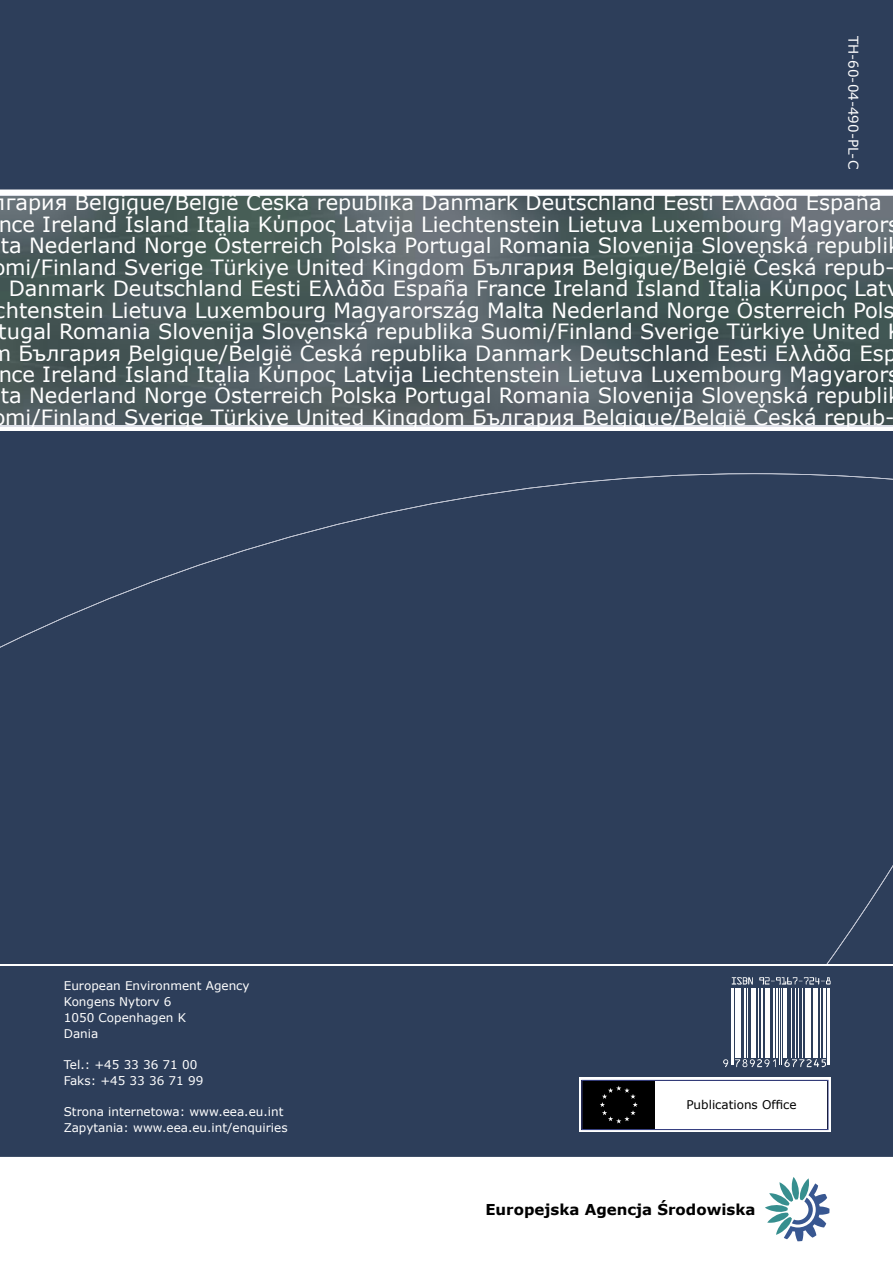
<style>
.page{position:relative;width:893px;height:1263px;background:#fff}
.page>*{position:absolute;margin:0;border:0;box-sizing:border-box;transform-origin:0 0}
.t1{font:21px/21.5px "Verdana";color:#fff;text-align:center}
.t2{font:700 15px "Verdana";color:#000}
.t3{font:13.5px "Verdana";color:#fff}
.t4{font:12px/15.8px "Verdana";color:#fff}
.t5{font:12px "Verdana";color:#000}
</style>
<div class="page">
<div style="left:0;top:0;width:893px;height:1157px;background:#2d3e5a"></div>
<div style="left:0;top:473px;width:893px;height:491px;background:#2d3e5a"></div>
<hr style="left:0;top:964px;width:893px;height:1px;background:#fff">
<svg style="left:579px;top:1078px;width:252px;height:54px"></svg>
<div style="left:582px;top:1080px;width:246px;height:49px;background:#000"></div>
<div style="left:582px;top:1080px;width:246px;height:50px;border:1px solid #3c468d"></div>
<div style="left:656px;top:1081px;width:171px;height:47px;background:#fff"></div>
<svg style="left:600px;top:1086px;width:38px;height:37px"></svg>
<svg style="left:765px;top:1177px;width:64px;height:64px"></svg>
<div style="left:0;top:189px;width:893px;height:6px;background:#fff"></div>
<svg style="left:0;top:426px;width:893px;height:5px"></svg>
<img style="left:0;top:196px;width:893px;height:229px">
<hr style="left:0;top:195px;width:893px;height:1px;background:#dddfe8">
<hr style="left:0;top:425px;width:893px;height:1px;background:#dddfe8">
<hr style="left:731px;top:988px;width:1px;height:77px;background:#fff">
<hr style="left:732px;top:988px;width:2px;height:77px;background:#fff">
<hr style="left:735px;top:988px;width:3px;height:70px;background:#fff">
<hr style="left:739px;top:988px;width:2px;height:70px;background:#fff">
<hr style="left:744px;top:988px;width:1px;height:70px;background:#fff">
<hr style="left:747px;top:988px;width:1px;height:70px;background:#fff">
<hr style="left:751px;top:988px;width:1px;height:70px;background:#fff">
<hr style="left:752px;top:988px;width:4px;height:70px;background:#fff">
<hr style="left:758px;top:988px;width:1px;height:70px;background:#fff">
<hr style="left:761px;top:988px;width:2px;height:70px;background:#fff">
<hr style="left:765px;top:988px;width:1px;height:70px;background:#fff">
<hr style="left:767px;top:988px;width:3px;height:70px;background:#fff">
<hr style="left:773px;top:988px;width:2px;height:70px;background:#fff">
<hr style="left:777px;top:988px;width:1px;height:70px;background:#fff">
<hr style="left:779px;top:988px;width:1px;height:77px;background:#fff">
<hr style="left:781px;top:988px;width:1px;height:77px;background:#fff">
<hr style="left:783px;top:988px;width:1px;height:70px;background:#fff">
<hr style="left:785px;top:988px;width:1px;height:70px;background:#fff">
<hr style="left:791px;top:988px;width:1px;height:70px;background:#fff">
<hr style="left:795px;top:988px;width:1px;height:70px;background:#fff">
<hr style="left:798px;top:988px;width:1px;height:70px;background:#fff">
<hr style="left:802px;top:988px;width:1px;height:70px;background:#fff">
<hr style="left:805px;top:988px;width:2px;height:70px;background:#fff">
<hr style="left:808px;top:988px;width:3px;height:70px;background:#fff">
<hr style="left:813px;top:988px;width:1px;height:70px;background:#fff">
<hr style="left:815px;top:988px;width:3px;height:70px;background:#fff">
<hr style="left:820px;top:988px;width:1px;height:70px;background:#fff">
<hr style="left:823px;top:988px;width:3px;height:70px;background:#fff">
<hr style="left:827px;top:988px;width:1px;height:77px;background:#fff">
<hr style="left:829px;top:988px;width:1px;height:77px;background:#fff">
<svg style="left:732px;top:977px;width:21px;height:7px"></svg>
<svg style="left:759px;top:977px;width:72px;height:7px"></svg>
<svg style="left:723px;top:1059px;width:5px;height:8px"></svg>
<svg style="left:735px;top:1059px;width:41px;height:8px"></svg>
<svg style="left:784px;top:1059px;width:42px;height:8px"></svg>
<p class="t3" style="left:862px;top:36px;width:135px;rotate:90deg">TH-60-04-490-PL-C</p>
<p class="t1" style="left:-9px;top:191px;width:908px">гария Belgique/België Česká republika Danmark Deutschland Eesti Ελλάδα España nce Ireland Ísland Italia Κύπρος Latvija Liechtenstein Lietuva Luxembourg Magyaror ta Nederland Norge Österreich Polska Portugal Romania Slovenija Slovenská republi mi/Finland Sverige Türkiye United Kingdom България Belgique/België Česká repub-Danmark Deutschland Eesti Ελλάδα España France Ireland Ísland Italia Κύπρος Lat chtenstein Lietuva Luxembourg Magyarország Malta Nederland Norge Österreich Pols tugal Romania Slovenija Slovenská republika Suomi/Finland Sverige Türkiye United m България Belgique/België Česká republika Danmark Deutschland Eesti Ελλάδα Esp nce Ireland Ísland Italia Κύπρος Latvija Liechtenstein Lietuva Luxembourg Magyaror ta Nederland Norge Österreich Polska Portugal Romania Slovenija Slovenská republi mi/Finland Sverige Türkiye United Kingdom България Belgique/België Česká repub-</p>
<p class="t4" style="left:64px;top:978px;width:187px">European Environment Agency<br>Kongens Nytorv 6<br>1050 Copenhagen K<br>Dania</p>
<p class="t4" style="left:64px;top:1056px;width:141px">Tel.: +45 33 36 71 00<br>Faks: +45 33 36 71 99</p>
<p class="t4" style="left:64px;top:1104px;width:225px">Strona internetowa: www.eea.eu.int<br>Zapytania: www.eea.eu.int/enquiries</p>
<p class="t5" style="left:686px;top:1097px;width:112px">Publications Office</p>
<p class="t2" style="left:485px;top:1200px;width:272px">Europejska Agencja Środowiska</p>
</div>
